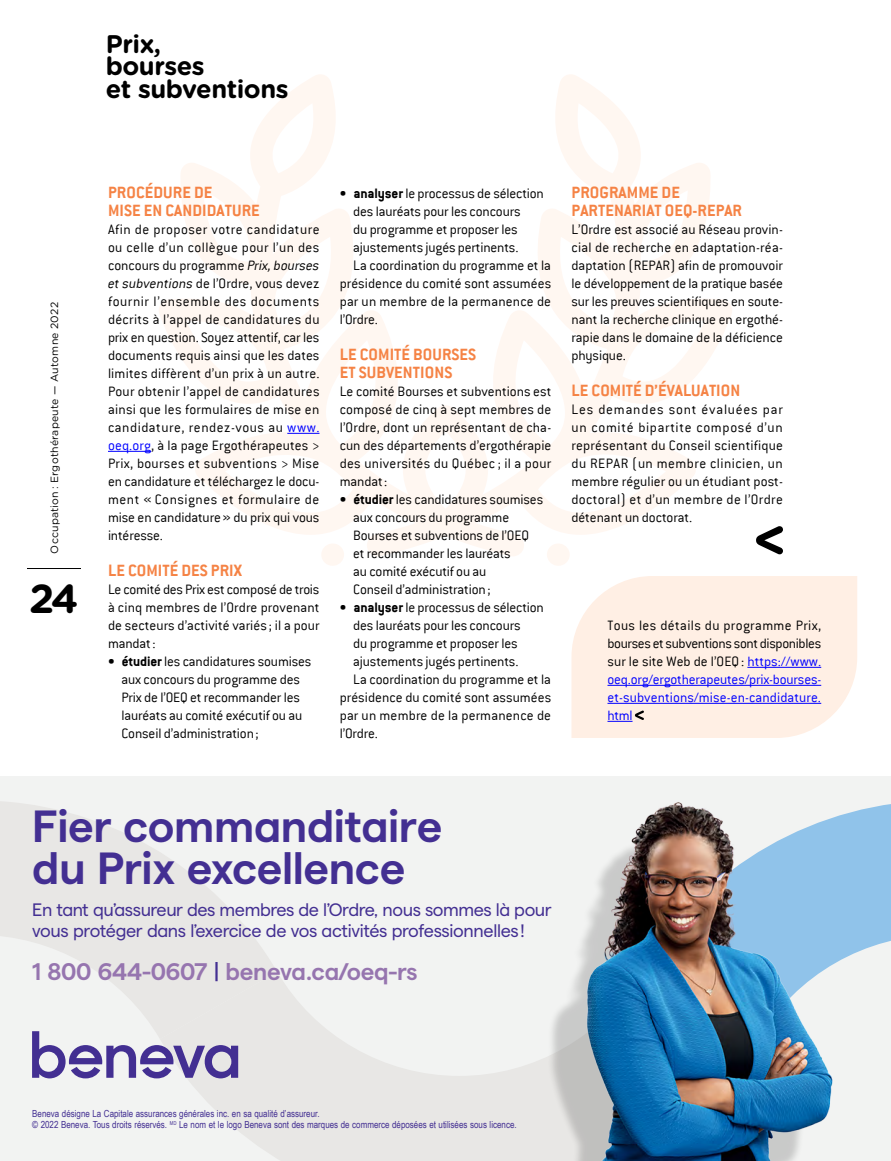
<style>
.page{position:relative;width:891px;height:1161px;background:#fff}
.page>*{position:absolute;margin:0;border:0;box-sizing:border-box;transform-origin:0 0}
.t1{font:700 45px/42px "Matter Beneva Semi";letter-spacing:-.01em;color:#432f92}
.t2{font:700 40.5px "Gotham Rounded";color:#000}
.Titre_rubrique{font:700 25.5px/22.8px "Gotham Rounded";letter-spacing:-.02em;color:#000}
.t3{font:700 24px "Matter Beneva Semi";letter-spacing:-.01em;color:#9675af}
.Sous-sous-titre{font:700 18px/18px "Conduit ITC";letter-spacing:.005em;color:#f58345}
.t4{font:18px/21px "Matter Beneva Regular";letter-spacing:-.025em;color:#432f92}
.Texte_a_lire_1er_par{font:300 15px/18px "Conduit ITC";letter-spacing:-.01em;color:#000;text-align:justify}
.Texte_a_lire{font:300 15px/18px "Conduit ITC";letter-spacing:.005em;color:#000;text-align:justify}
.Texte_a_lire_1er_par-2{font:300 15px/18px "Conduit ITC";letter-spacing:.005em;color:#00f;text-align:justify}
.t5{font:10.5px "Gotham Rounded";letter-spacing:.02em;color:#000}
.t6{font:9.75px/10.5px "Arial Narrow";color:#432f92}
.s1{font-style:italic}
.s2{color:#00f}
.s3{font-weight:700}
.s4{color:#000}
.s5{font-family:"Matter Beneva Regular";font-weight:400;color:#432f92}
</style>
<div class="page">
<svg style="left:756px;top:526px;width:27px;height:28px"></svg>
<svg style="left:572px;top:576px;width:285px;height:162px;fill:#ffefe4"></svg>
<svg style="left:547px;top:556px;width:22px;height:10px"></svg>
<svg style="left:322px;top:556px;width:22px;height:10px"></svg>
<svg style="left:159px;top:75px;width:573px;height:481px"></svg>
<hr style="left:27px;top:568px;width:54px;height:1px;background:#000">
<hr style="left:287px;top:433px;width:32px;height:1px;background:#00f">
<hr style="left:108px;top:451px;width:43px;height:1px;background:#00f">
<hr style="left:747px;top:667px;width:74px;height:1px;background:#00f">
<hr style="left:608px;top:685px;width:213px;height:1px;background:#00f">
<hr style="left:608px;top:703px;width:213px;height:1px;background:#00f">
<svg style="left:608px;top:711px;width:36px;height:11px"></svg>
<div style="left:0;top:776px;width:891px;height:385px;background:#f2f3f2"></div>
<svg style="left:0;top:801px;width:277px;height:230px;fill:#e8e7e5"></svg>
<svg style="left:848px;top:804px;width:43px;height:153px;fill:#90c3ea"></svg>
<svg style="left:160px;top:972px;width:387px;height:189px;fill:#e8e7e5"></svg>
<div style="left:547px;top:838px;width:259px;height:323px;background:#000;opacity:.17"></div>
<img style="left:562px;top:802px;width:286px;height:359px">
<svg style="left:32px;top:1031px;width:206px;height:47px"></svg>
<p class="Titre_rubrique" style="left:106px;top:31px;width:184px">Prix,<br>bourses<br>et subventions</p>
<p class="t5" style="left:47px;top:554px;width:253px;rotate:-90deg">Occupation : Ergothérapeute — Automne 2022</p>
<h2 class="t2" style="left:29px;top:569px;width:51px">24</h2>
<p class="Sous-sous-titre" style="left:108px;top:183px;width:153px">PROCÉDURE DE<br>MISE EN CANDIDATURE</p>
<p class="Texte_a_lire_1er_par" style="left:108px;top:220px;width:213px">Afin de proposer votre candidature ou celle d’un collègue pour l’un des concours du programme <span class="s1">Prix, bourses et subventions</span> de l’Ordre, vous devez fournir l’ensemble des documents décrits à l’appel de candidatures du prix en question. Soyez attentif, car les documents requis ainsi que les dates limites diffèrent d’un prix à un autre.<br>Pour obtenir l’appel de candidatures ainsi que les formulaires de mise en candidature, rendez-vous au <span class="s2">www. oeq.org</span>, à la page Ergothérapeutes &gt; Prix, bourses et subventions &gt; Mise en candidature et téléchargez le docu&shy;ment « Consignes et formulaire de mise en candidature» du prix qui vous intéresse.</p>
<p class="Sous-sous-titre" style="left:108px;top:561px;width:135px">LE COMITÉ DES PRIX</p>
<p class="Texte_a_lire_1er_par" style="left:108px;top:580px;width:213px">Le comité des Prix est composé de trois à cinq membres de l’Ordre provenant de secteurs d’activité variés ; il a pour mandat:</p>
<p class="Texte_a_lire_1er_par" style="left:122px;top:652px;width:192px;text-align:left;text-indent:-14px"><span class="s3">• étudier</span> les candidatures soumises aux concours du programme des<br>Prix de l’OEQ et recommander les lauréats au comité exécutif ou au<br>Conseil d’administration;</p>
<p class="Texte_a_lire_1er_par" style="left:353px;top:184px;width:192px;text-align:left;text-indent:-14px"><span class="s3">• analyser</span> le processus de sélection des lauréats pour les concours<br>du programme et proposer les ajustements jugés pertinents.</p>
<p class="Texte_a_lire" style="left:340px;top:256px;width:213px;text-indent:14px">La coordination du programme et la présidence du comité sont assumées par un membre de la permanence de l’Ordre.</p>
<p class="Sous-sous-titre" style="left:340px;top:345px;width:138px">LE COMITÉ BOURSES<br>ET SUBVENTIONS</p>
<p class="Texte_a_lire_1er_par" style="left:340px;top:382px;width:213px">Le comité Bourses et subventions est composé de cinq à sept membres de l’Ordre, dont un représentant de cha&shy;cun des départements d’ergothérapie des universités du Québec ; il a pour mandat:</p>
<p class="Texte_a_lire_1er_par" style="left:353px;top:490px;width:192px;text-align:left;text-indent:-14px"><span class="s3">• étudier</span> les candidatures soumises aux concours du programme<br>Bourses et subventions de l’OEQ et recommander les lauréats<br>au comité exécutif ou au<br>Conseil d’administration;</p>
<p class="Texte_a_lire_1er_par" style="left:353px;top:598px;width:192px;text-align:left;text-indent:-14px"><span class="s3">• analyser</span> le processus de sélection des lauréats pour les concours<br>du programme et proposer les ajustements jugés pertinents.</p>
<p class="Texte_a_lire" style="left:340px;top:670px;width:213px;text-indent:14px">La coordination du programme et la présidence du comité sont assumées par un membre de la permanence de l’Ordre.</p>
<p class="Sous-sous-titre" style="left:572px;top:183px;width:172px">PROGRAMME DE<br>PARTENARIAT OEQ-REPAR</p>
<p class="Texte_a_lire_1er_par" style="left:572px;top:220px;width:213px">L’Ordre est associé au Réseau provin&shy;cial de recherche en adaptation-réa&shy;daptation (REPAR) afin de promouvoir le développement de la pratique basée sur les preuves scientifiques en soute&shy;nant la recherche clinique en ergothé&shy;rapie dans le domaine de la déficience physique.</p>
<p class="Sous-sous-titre" style="left:572px;top:381px;width:170px">LE COMITÉ D’ÉVALUATION</p>
<p class="Texte_a_lire_1er_par" style="left:572px;top:400px;width:213px">Les demandes sont évaluées par un comité bipartite composé d’un représentant du Conseil scientifique du REPAR (un membre clinicien, un membre régulier ou un étudiant post&shy;doctoral) et d’un membre de l’Ordre détenant un doctorat.</p>
<p class="Texte_a_lire_1er_par-2" style="left:608px;top:616px;width:215px"><span class="s4">Tous les détails du programme Prix, bourses et subventions sont disponibles sur le site Web de l’OEQ :</span> https://www. oeq.org/ergotherapeutes/prix-bourses&shy;et-subventions/mise-en-candidature. html</p>
<p class="t1" style="left:32px;top:801px;width:412px">Fier commanditaire du Prix excellence</p>
<p class="t4" style="left:32px;top:897px;width:521px">En tant qu’assureur des membres de l’Ordre, nous sommes là pour vous protéger dans l’exercice de vos activités professionnelles!</p>
<p class="t3" style="left:32px;top:954px;width:387px">1 800 644-0607 <span class="s5">|</span> beneva.ca/oeq-rs</p>
<p class="t6" style="left:32px;top:1108px;width:486px">Beneva désigne La Capitale assurances générales inc. en sa qualité d’assureur.<br>© 2022 Beneva. Tous droits réservés. <sup>MD</sup> Le nom et le logo Beneva sont des marques de commerce déposées et utilisées sous licence.</p>
</div>
